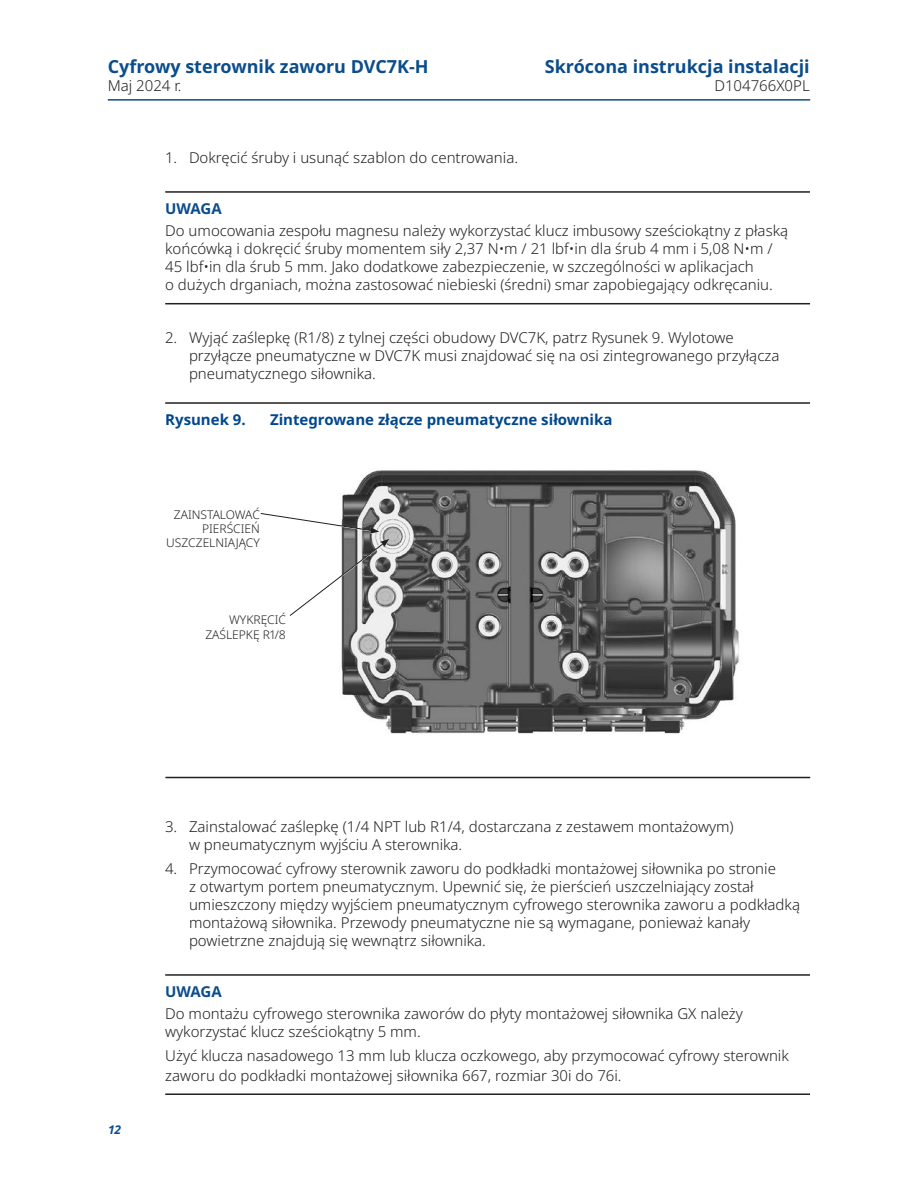
<style>
.page{position:relative;width:918px;height:1188px;background:#fff}
.page>*{position:absolute;margin:0;border:0;box-sizing:border-box;transform-origin:0 0}
._07_MP_Manual_document_type_right_aligned{font:700 18px "Noto Sans";color:#0b4c8c}
._06_Important___Tip_Text{font:300 15px/18px "Noto Sans";color:#231f20}
.t1{font:700 15px "Noto Sans";color:#01478d}
._06_Important___Tip{font:700 15px "Noto Sans";letter-spacing:-.01em;color:#0b4c8c}
._07_MP_Date_left_aligned{font:300 15px "Noto Sans";color:#231f20}
._03_Figure_call_outs{font:300 12px/14.4px "Noto Sans";color:#231f20;text-align:right}
.t2{font:italic 700 12px "Noto Sans";color:#0b4c8c}
</style>
<div class="page">
<hr style="left:108px;top:99px;width:702px;height:2px;background:#0b4c8c">
<hr style="left:165px;top:191px;width:645px;height:2px;background:#231f20">
<hr style="left:165px;top:303px;width:645px;height:1px;background:#231f20">
<hr style="left:165px;top:402px;width:645px;height:2px;background:#231f20">
<hr style="left:165px;top:777px;width:645px;height:1px;background:#231f20">
<hr style="left:165px;top:974px;width:645px;height:2px;background:#231f20">
<hr style="left:165px;top:1093px;width:645px;height:2px;background:#231f20">
<img style="left:341px;top:470px;width:398px;height:264px">
<svg style="left:260px;top:513px;width:129px;height:104px"></svg>
<p class="_07_MP_Manual_document_type_right_aligned" style="left:108px;top:57px;width:322px">Cyfrowy sterownik zaworu DVC7K-H</p>
<p class="_07_MP_Date_left_aligned" style="left:108px;top:77px;width:75px">Maj 2024 r.</p>
<p class="_07_MP_Manual_document_type_right_aligned" style="left:545px;top:57px;width:266px">Skrócona instrukcja instalacji</p>
<p class="_06_Important___Tip_Text" style="left:714px;top:77px;width:97px">D104766X0PL</p>
<p class="_06_Important___Tip_Text" style="left:165px;top:149px;width:355px">1. Dokręcić śruby i usunąć szablon do centrowania.</p>
<p class="_06_Important___Tip" style="left:165px;top:200px;width:58px">UWAGA</p>
<p class="_06_Important___Tip_Text" style="left:165px;top:222px;width:624px">Do umocowania zespołu magnesu należy wykorzystać klucz imbusowy sześciokątny z płaską końcówką i dokręcić śruby momentem siły 2,37 N•m / 21 lbf•in dla śrub 4 mm i 5,08 N•m / 45 lbf•in dla śrub 5 mm. Jako dodatkowe zabezpieczenie, w szczególności w aplikacjach<br>o dużych drganiach, można zastosować niebieski (średni) smar zapobiegający odkręcaniu.</p>
<p class="_06_Important___Tip_Text" style="left:189px;top:329px;width:592px;text-indent:-24px">2. Wyjąć zaślepkę (R1/8) z tylnej części obudowy DVC7K, patrz Rysunek 9. Wylotowe przyłącze pneumatyczne w DVC7K musi znajdować się na osi zintegrowanego przyłącza pneumatycznego siłownika.</p>
<p class="t1" style="left:165px;top:411px;width:82px">Rysunek 9.</p>
<p class="t1" style="left:270px;top:411px;width:344px">Zintegrowane złącze pneumatyczne siłownika</p>
<p class="_03_Figure_call_outs" style="left:166px;top:507px;width:95px">ZAINSTALOWAĆ<br>PIERŚCIEŃ<br>USZCZELNIAJĄCY</p>
<p class="_03_Figure_call_outs" style="left:205px;top:613px;width:82px">WYKRĘCIĆ<br>ZAŚLEPKĘ R1/8</p>
<p class="t2" style="left:108px;top:1121px;width:15px">12</p>
<p class="_06_Important___Tip_Text" style="left:189px;top:818px;width:546px;text-indent:-24px">3. Zainstalować zaślepkę (1/4 NPT lub R1/4, dostarczana z zestawem montażowym) w pneumatycznym wyjściu A sterownika.</p>
<p class="_06_Important___Tip_Text" style="left:189px;top:860px;width:613px;text-indent:-24px">4. Przymocować cyfrowy sterownik zaworu do podkładki montażowej siłownika po stronie<br>z otwartym portem pneumatycznym. Upewnić się, że pierścień uszczelniający został umieszczony między wyjściem pneumatycznym cyfrowego sterownika zaworu a podkładką montażową siłownika. Przewody pneumatyczne nie są wymagane, ponieważ kanały powietrzne znajdują się wewnątrz siłownika.</p>
<p class="_06_Important___Tip" style="left:165px;top:983px;width:58px">UWAGA</p>
<p class="_06_Important___Tip_Text" style="left:165px;top:1005px;width:579px">Do montażu cyfrowego sterownika zaworów do płyty montażowej siłownika GX należy wykorzystać klucz sześciokątny 5 mm.</p>
<p class="_06_Important___Tip_Text" style="left:165px;top:1046px;width:625px;line-height:19.5px">Użyć klucza nasadowego 13 mm lub klucza oczkowego, aby przymocować cyfrowy sterownik zaworu do podkładki montażowej siłownika 667, rozmiar 30i do 76i.</p>
</div>
